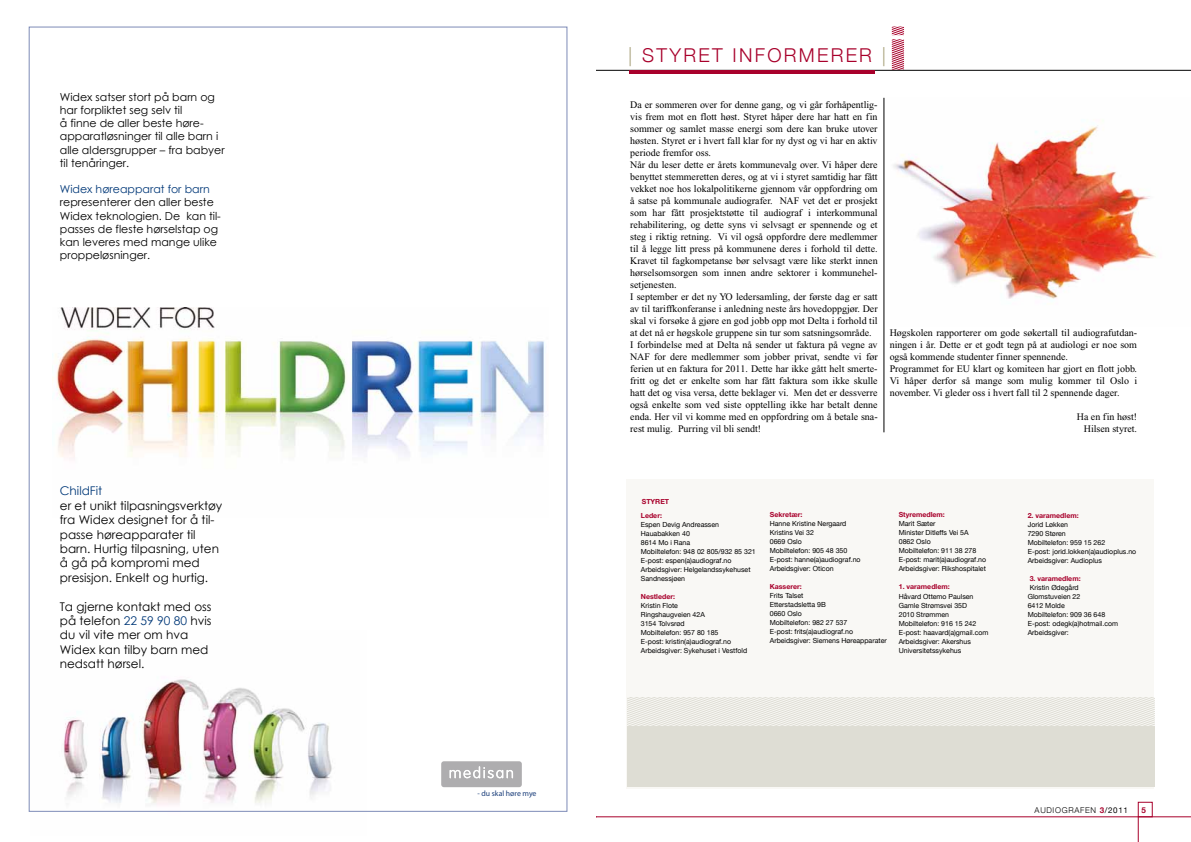
<style>
.page{position:relative;width:1191px;height:842px;background:#fff}
.page>*{position:absolute;margin:0;border:0;box-sizing:border-box;transform-origin:0 0}
.t1{font:300 19.1px "Helvetica Neue";letter-spacing:.12em;color:#a8002b}
.t2{font:300 19.1px "Helvetica Neue";color:#aaa47e}
.t3{font:12px/14.4px "Century Gothic";color:#000}
.t4{font:12px "Century Gothic";color:#003878}
.t5{font:11px/13.2px "Century Gothic";color:#000}
.t6{font:11px "Century Gothic";color:#003878}
.t7{font:10px/12px "Times New Roman";color:#000}
.t8{font:300 8px "Helvetica Neue";color:#000}
.t9{font:8px "Helvetica Neue";color:#000}
.t10{font:700 8px "Helvetica Neue";color:#a8002b}
.t11{font:7.8px "Myriad";color:#183c79}
.t12{font:7px/9px "Helvetica Neue";color:#000}
.t13{font:700 7px "Helvetica Neue";color:#a8002b}
.s1{color:#003878}
.s2{color:#aaa47e}
.s3{font-weight:300}
.s4{font-weight:700;color:#a8002b}
</style>
<div class="page">
<div style="left:1138px;top:802px;width:14px;height:15px;border:1px solid #a8002b"></div>
<hr style="left:597px;top:817px;width:594px;height:1px;background:#a8002b">
<svg style="left:1138px;top:817px;width:1px;height:25px"></svg>
<hr style="left:595px;top:70px;width:596px;height:1px;background:#000">
<hr style="left:0;top:817px;width:597px;height:1px;background:#a8002b">
<hr style="left:629px;top:70px;width:245px;height:4px;background:#a8002b">
<div style="left:626px;top:479px;width:528px;height:309px;background:#f9f8f5"></div>
<hr style="left:883px;top:98px;width:1px;height:334px;background:#000">
<svg style="left:891px;top:26px;width:13px;height:44px"></svg>
<div style="left:627px;top:726px;width:527px;height:61px;background:#deddd4"></div>
<div style="left:0;top:0;width:595px;height:842px;background:#fff"></div>
<div style="left:441px;top:761px;width:81px;height:26px;background:#aeadaf;border-radius:3px"></div>
<svg style="left:449px;top:766px;width:64px;height:12px"></svg>
<img style="left:55px;top:307px;width:490px;height:151px">
<img style="left:63px;top:679px;width:269px;height:126px">
<svg style="left:627px;top:697px;width:527px;height:29px"></svg>
<img style="left:893px;top:125px;width:263px;height:174px">
<p class="t5" style="left:60px;top:90px;width:166px">Widex satser stort på barn og har forpliktet seg selv til<br>å finne de aller beste høre&shy;apparatløsninger til alle barn i alle aldersgrupper – fra babyer til tenåringer.</p>
<p class="t6" style="left:60px;top:182px;width:151px">Widex høreapparat for barn</p>
<p class="t5" style="left:60px;top:196px;width:163px">representerer den aller beste<br>Widex teknologien. De kan til&shy;passes de fleste hørselstap og kan leveres med mange ulike proppeløsninger.</p>
<p class="t4" style="left:60px;top:483px;width:44px">ChildFit</p>
<p class="t3" style="left:60px;top:498px;width:164px">er et unikt tilpasningsverktøy fra Widex designet for å til&shy;passe høreapparater til barn. Hurtig tilpasning, uten å gå på kompromi med presisjon. Enkelt og hurtig.</p>
<p class="t3" style="left:60px;top:599px;width:153px">Ta gjerne kontakt med oss på telefon <span class="s1">22 59 90 80</span> hvis du vil vite mer om hva<br>Widex kan tilby barn med nedsatt hørsel.</p>
<p class="t11" style="left:477px;top:789px;width:61px">- du skal høre mye</p>
<h1 class="t1" style="left:628px;top:43px;width:141px"><span class="s2">|</span> STYRET INFOR</h1>
<h1 class="t1" style="left:799px;top:43px;width:33px">MERER</h1>
<h1 class="t2" style="left:882px;top:43px;width:6px">|</h1>
<p class="t7" style="left:630px;top:99px;width:249px">Da er sommeren over for denne gang, og vi går forhåpentlig&shy;vis frem mot en flott høst. Styret håper dere har hatt en fin sommer og samlet masse energi som dere kan bruke utover høsten. Styret er i hvert fall klar for ny dyst og vi har en aktiv periode fremfor oss.<br>Når du leser dette er årets kommunevalg over. Vi håper dere benyttet stemmeretten deres, og at vi i styret samtidig har fått vekket noe hos lokalpolitikerne gjennom vår oppfordring om å satse på kommunale audiografer. NAF vet det er prosjekt som har fått prosjektstøtte til audiograf i interkommunal rehabilitering, og dette syns vi selvsagt er spennende og et steg i riktig retning. Vi vil også oppfordre dere medlemmer til å legge litt press på kommunene deres i forhold til dette.<br>Kravet til fagkompetanse bør selvsagt være like sterkt innen hørselsomsorgen som innen andre sektorer i kommunehel&shy;setjenesten.<br>I september er det ny YO ledersamling, der første dag er satt av til tariffkonferanse i anledning neste års hovedoppgjør. Der skal vi forsøke å gjøre en god jobb opp mot Delta i forhold til at det nå er høgskole gruppene sin tur som satsningsområde.<br>I forbindelse med at Delta nå sender ut faktura på vegne av NAF for dere medlemmer som jobber privat, sendte vi før ferien ut en faktura for 2011. Dette har ikke gått helt smerte&shy;fritt og det er enkelte som har fått faktura som ikke skulle hatt det og visa versa, dette beklager vi. Men det er dessverre også enkelte som ved siste opptelling ikke har betalt denne enda. Her vil vi komme med en oppfordring om å betale sna&shy;rest mulig. Purring vil bli sendt!</p>
<p class="t7" style="left:889px;top:327px;width:249px">Høgskolen rapporterer om gode søkertall til audiografutdan&shy;ningen i år. Dette er et godt tegn på at audiologi er noe som også kommende studenter finner spennende.<br>Programmet for EU klart og komiteen har gjort en flott jobb.<br>Vi håper derfor så mange som mulig kommer til Oslo i november. Vi gleder oss i hvert fall til 2 spennende dager.</p>
<p class="t7" style="left:1076px;top:411px;width:62px;text-align:right">Ha en fin høst!<br>Hilsen styret.</p>
<p class="t13" style="left:642px;top:497px;width:29px">styr et</p>
<p class="t13" style="left:641px;top:511px;width:23px">Leder:</p>
<p class="t12" style="left:641px;top:520px;width:116px">Espen Devig Andreassen<br>Hauabakken 40<br>8614 Mo i Rana<br>M obiltelefon: 948 02 805/932 85 321<br>E-post: espen(a)audiograf.no<br>Arbeidsgiver: Helgelandssykehuset<br>Sandnessjøen</p>
<p class="t13" style="left:641px;top:592px;width:36px">Nestleder:</p>
<p class="t12" style="left:641px;top:601px;width:108px">Kristin Flote<br>Ringshaugveien 42A<br>3154 Tolvsrød<br>Mobiltelefon: 957 80 185<br>E-post: kristin(a)audiograf.no<br>Arbeidsgiver: Sykehuset i Vestfold</p>
<p class="t13" style="left:770px;top:511px;width:34px">Sekretær:</p>
<p class="t12" style="left:770px;top:519px;width:92px">Hanne Kristine Nergaard<br>Kristins Vei 32<br>0669 Oslo<br>Mobiltelefon: 905 48 350<br>E-post: hanne(a)audiograf.no<br>Arbeidsgiver: Oticon</p>
<p class="t13" style="left:770px;top:583px;width:33px">Kasserer:</p>
<p class="t12" style="left:770px;top:591px;width:118px">Frits Talset<br>Etterstadsletta 9B<br>0660 Oslo<br>Mobiltelefon: 982 27 537<br>E-post: frits(a)audiograf.no<br>Arbeidsgiver: Siemens Høreapparater</p>
<p class="t13" style="left:898px;top:511px;width:48px">Styremedlem:</p>
<p class="t12" style="left:898px;top:519px;width:89px">M arit Sæter<br>M inister Ditleffs Vei 5A<br>0862 Oslo<br>Mobiltelefon: 911 38 278<br>E-post: marit(a)audiograf.no<br>Arbeidsgiver: Rikshospitalet</p>
<p class="t13" style="left:898px;top:583px;width:52px">1. varamedlem:</p>
<p class="t12" style="left:898px;top:591px;width:91px">Håvard Ottemo Paulsen<br>Gamle Strømsvei 35D<br>2010 Strømmen<br>Mobiltelefon: 916 15 242<br>E-post: haavard(a)gmail.com<br>Arbeidsgiver: Akershus<br>Universitetssykehus</p>
<p class="t13" style="left:1027px;top:511px;width:52px">2. varamedlem:</p>
<p class="t12" style="left:1027px;top:519px;width:110px">Jorid Løkken<br>7290 Støren<br>Mobiltelefon: 959 15 262<br>E-post: jorid.lokken(a)audioplus.no<br>Arbeidsgiver: Audioplus</p>
<p class="t13" style="left:1029px;top:574px;width:52px">3. varamedlem:</p>
<p class="t12" style="left:1027px;top:582px;width:92px">Kristin Ødegård<br>Glomstuveien 22<br>6412 Molde<br>Mobiltelefon: 909 36 648<br>E-post: odegk(a)hotmail.com<br>Arbeidsgiver:</p>
<p class="t8" style="left:1034px;top:805px;width:7px">AUDIOGRAFE</p>
<p class="t9" style="left:1090px;top:805px;width:39px"><span class="s3">N</span> <span class="s4">3</span>/2011</p>
<p class="t10" style="left:1141px;top:805px;width:6px">5</p>
</div>
